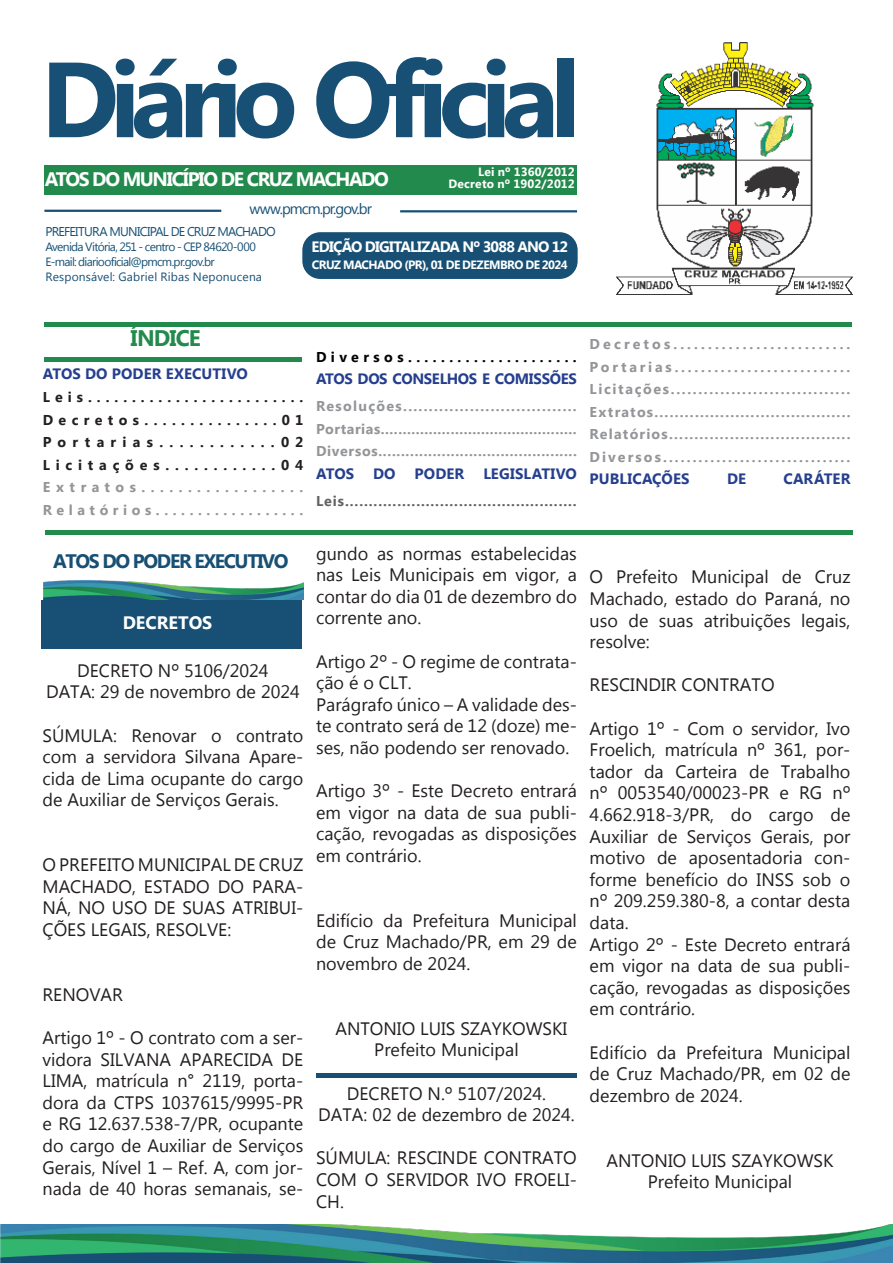
<style>
.page{position:relative;width:893px;height:1263px;background:#fff}
.page>*{position:absolute;margin:0;border:0;box-sizing:border-box;transform-origin:0 0}
.t1{font:700 106.5px "Myanmar Text";letter-spacing:-.085em;color:#175074}
.t2{font:700 22.5px "Myanmar Text";letter-spacing:-.04em;color:#228a4c}
.t3{font:700 19.5px "Myanmar Text";letter-spacing:-.075em;color:#fff}
.t4{font:700 19.5px "Myanmar Text";letter-spacing:-.07em;color:#175074}
.t5{font:18px/21.6px "Myanmar Text";color:#231f20;text-align:justify}
.t6{font:700 18px "Myanmar Text";color:#fff}
.t7{font:700 15px "Myanmar Text";color:#253f8e}
.t8{font:700 15px "Myanmar Text";letter-spacing:-.05em;color:#fff}
.t9{font:700 15px "Myanmar Text";letter-spacing:-.025em;color:#253f8e}
.t10{font:15px "Myanmar Text";letter-spacing:-.065em;color:#175074}
.t11{font:700 14.25px/22.5px "Myanmar Text";letter-spacing:.11em;color:#939598;text-align:justify}
.t12{font:700 14.25px "Myanmar Text";letter-spacing:.035em;color:#939598}
.t13{font:700 14.25px "Myanmar Text";color:#636366}
.t14{font:700 14.25px "Myanmar Text";letter-spacing:.405em;color:#231f20}
.t15{font:700 14.25px "Myanmar Text";letter-spacing:.05em;color:#939598}
.t16{font:700 14.25px "Myanmar Text";letter-spacing:.09em;color:#939598}
.t17{font:700 14.25px "Myanmar Text";letter-spacing:.19em;color:#939598}
.t18{font:700 14.25px "Myanmar Text";letter-spacing:.215em;color:#939598}
.t19{font:700 14.25px "Myanmar Text";letter-spacing:.31em;color:#000}
.t20{font:700 14.25px "Myanmar Text";letter-spacing:.32em;color:#939598}
.t21{font:700 14.25px "Myanmar Text";letter-spacing:.385em;color:#939598}
.t22{font:700 14.25px "Myanmar Text";letter-spacing:.375em;color:#231f20}
.t23{font:700 14.25px "Myanmar Text";letter-spacing:.44em;color:#231f20}
.t24{font:12.75px "Myanmar Text";letter-spacing:-.06em;color:#175074}
.t25{font:12px "Myanmar Text";letter-spacing:-.05em;color:#175074}
.t26{font:12px "Myanmar Text";letter-spacing:.015em;color:#175074}
.t27{font:700 12px "Myanmar Text";letter-spacing:-.035em;color:#fff}
.t28{font:700 12px "Myanmar Text";letter-spacing:.015em;color:#fff}
.t29{font:700 12px "Myanmar Text";letter-spacing:.005em;color:#fff}
</style>
<div class="page">
<img style="left:616px;top:42px;width:236px;height:252px">
<div style="left:44px;top:165px;width:533px;height:29px;background:#228a4c"></div>
<hr style="left:44px;top:210px;width:177px;height:2px;background:#175074">
<hr style="left:400px;top:210px;width:177px;height:2px;background:#175074">
<div style="left:302px;top:232px;width:276px;height:47px;background:#175074;border-radius:18px"></div>
<hr style="left:44px;top:322px;width:808px;height:4px;background:#228a4c">
<div style="left:45px;top:530px;width:808px;height:5px;background:#228a4c"></div>
<div style="left:44px;top:357px;width:258px;height:5px;background:#228a4c"></div>
<img style="left:0;top:1224px;width:893px;height:39px">
<img style="left:43px;top:580px;width:260px;height:20px">
<svg style="left:316px;top:1073px;width:261px;height:5px"></svg>
<div style="left:41px;top:600px;width:261px;height:48px;background:#175074"></div>
<p class="t1" style="left:41px;top:38px;width:541px">Diário Oficial</p>
<p class="t3" style="left:45px;top:168px;width:346px">ATOS DO MUNICÍPIO DE CRUZ MACHADO</p>
<p class="t29" style="left:478px;top:164px;width:98px">Lei nº 1360/2012</p>
<p class="t28" style="left:448px;top:176px;width:128px">Decreto nº 1902/2012</p>
<p class="t10" style="left:249px;top:200px;width:124px">www.pmcm.pr.gov.br</p>
<p class="t24" style="left:45px;top:224px;width:232px">PREFEITURA MUNICIPAL DE CRUZ MACHADO</p>
<p class="t25" style="left:45px;top:240px;width:212px">Avenida Vitória, 251 - centro - CEP 84620-000</p>
<p class="t25" style="left:45px;top:255px;width:171px">E-mail: diariooficial@pmcm.pr.gov.br</p>
<p class="t26" style="left:45px;top:270px;width:218px">Responsável: Gabriel Ribas Neponucena</p>
<p class="t8" style="left:311px;top:238px;width:258px">EDIÇÃO DIGITALIZADA Nº 3088 ANO 12</p>
<p class="t27" style="left:312px;top:258px;width:257px">CRUZ MACHADO (PR), 01 DE DEZEMBRO DE 2024</p>
<p class="t2" style="left:131px;top:325px;width:72px">ÍNDICE</p>
<p class="t7" style="left:43px;top:365px;width:207px">ATOS DO PODER EXECUTIVO</p>
<p class="t14" style="left:43px;top:389px;width:262px">Leis.........................</p>
<p class="t22" style="left:43px;top:411px;width:262px">Decretos...............01</p>
<p class="t23" style="left:43px;top:434px;width:262px">Portarias............02</p>
<p class="t14" style="left:43px;top:456px;width:262px">Licitações............04</p>
<p class="t21" style="left:43px;top:479px;width:262px">Extratos..................</p>
<p class="t20" style="left:43px;top:501px;width:262px">Relatórios..................</p>
<p class="t4" style="left:53px;top:549px;width:237px">ATOS DO PODER EXECUTIVO</p>
<p class="t6" style="left:123px;top:612px;width:91px">DECRETOS</p>
<p class="t5" style="left:77px;top:660px;width:193px">DECRETO Nº 5106/2024</p>
<p class="t5" style="left:46px;top:681px;width:255px">DATA: 29 de novembro de 2024</p>
<p class="t5" style="left:43px;top:724px;width:262px">SÚMULA: Renovar o contrato com a servidora Silvana Apare&shy;cida de Lima ocupante do cargo de Auxiliar de Serviços Gerais.</p>
<p class="t5" style="left:43px;top:854px;width:262px">O PREFEITO MUNICIPAL DE CRUZ MACHADO, ESTADO DO PARA-NÁ, NO USO DE SUAS ATRIBUI-ÇÕES LEGAIS, RESOLVE:</p>
<p class="t5" style="left:43px;top:984px;width:82px">RENOVAR</p>
<p class="t5" style="left:43px;top:1027px;width:262px">Artigo 1º - O contrato com a ser&shy;vidora SILVANA APARECIDA DE LIMA, matrícula n° 2119, porta&shy;dora da CTPS 1037615/9995-PR e RG 12.637.538-7/PR, ocupante do cargo de Auxiliar de Serviços Gerais, Nível 1 – Ref. A, com jor&shy;nada de 40 horas semanais, se-</p>
<p class="t19" style="left:316px;top:348px;width:262px">Diversos.....................</p>
<p class="t9" style="left:316px;top:370px;width:262px">ATOS DOS CONSELHOS E COMISSÕES</p>
<p class="t16" style="left:316px;top:398px;width:262px">Resoluções..................................</p>
<p class="t12" style="left:316px;top:420px;width:262px">Portarias.............................................</p>
<p class="t15" style="left:316px;top:443px;width:262px">Diversos............................................</p>
<p class="t7" style="left:316px;top:465px;width:40px">ATOS</p>
<p class="t7" style="left:373px;top:465px;width:24px">DO</p>
<p class="t7" style="left:415px;top:465px;width:51px">PODER</p>
<p class="t7" style="left:483px;top:465px;width:95px">LEGISLATIVO</p>
<p class="t13" style="left:316px;top:492px;width:262px">Leis.................................................</p>
<p class="t5" style="left:316px;top:543px;width:262px">gundo as normas estabelecidas nas Leis Municipais em vigor, a contar do dia 01 de dezembro do corrente ano.</p>
<p class="t5" style="left:316px;top:651px;width:262px">Artigo 2º - O regime de contrata&shy;ção é o CLT.</p>
<p class="t5" style="left:316px;top:694px;width:262px">Parágrafo único – A validade des&shy;te contrato será de 12 (doze) me&shy;ses, não podendo ser renovado.</p>
<p class="t5" style="left:316px;top:780px;width:262px">Artigo 3º - Este Decreto entrará em vigor na data de sua publi&shy;cação, revogadas as disposições em contrário.</p>
<p class="t5" style="left:316px;top:910px;width:262px">Edifício da Prefeitura Municipal de Cruz Machado/PR, em 29 de novembro de 2024.</p>
<p class="t5" style="left:335px;top:1018px;width:233px">ANTONIO LUIS SZAYKOWSKI</p>
<p class="t5" style="left:374px;top:1039px;width:146px">Prefeito Municipal</p>
<p class="t5" style="left:347px;top:1083px;width:201px">DECRETO N.º 5107/2024.</p>
<p class="t5" style="left:318px;top:1104px;width:258px">DATA: 02 de dezembro de 2024.</p>
<p class="t5" style="left:316px;top:1147px;width:262px">SÚMULA: RESCINDE CONTRATO COM O SERVIDOR IVO FROELI-CH.</p>
<p class="t18" style="left:590px;top:336px;width:262px">Decretos..........................</p>
<p class="t17" style="left:590px;top:359px;width:262px">Portarias...........................</p>
<p class="t11" style="left:590px;top:378px;width:262px">Licitações.................................</p>
<p class="t11" style="left:590px;top:401px;width:262px">Extratos.......................................<br>Relatórios....................................<br>Diversos................................</p>
<p class="t7" style="left:590px;top:470px;width:102px">PUBLICAÇÕES</p>
<p class="t7" style="left:727px;top:470px;width:21px">DE</p>
<p class="t7" style="left:783px;top:470px;width:69px">CARÁTER</p>
<p class="t5" style="left:590px;top:566px;width:262px">O Prefeito Municipal de Cruz Machado, estado do Paraná, no uso de suas atribuições legais, resolve:</p>
<p class="t5" style="left:590px;top:674px;width:186px">RESCINDIR CONTRATO</p>
<p class="t5" style="left:590px;top:717px;width:262px">Artigo 1º - Com o servidor, Ivo Froelich, matrícula nº 361, por&shy;tador da Carteira de Trabalho nº 0053540/00023-PR e RG nº 4.662.918-3/PR, do cargo de Auxiliar de Serviços Gerais, por motivo de aposentadoria con&shy;forme benefício do INSS sob o nº 209.259.380-8, a contar desta data.</p>
<p class="t5" style="left:590px;top:933px;width:262px">Artigo 2º - Este Decreto entrará em vigor na data de sua publi&shy;cação, revogadas as disposições em contrário.</p>
<p class="t5" style="left:590px;top:1041px;width:262px">Edifício da Prefeitura Municipal de Cruz Machado/PR, em 02 de dezembro de 2024.</p>
<p class="t5" style="left:606px;top:1149px;width:229px">ANTONIO LUIS SZAYKOWSK</p>
<p class="t5" style="left:648px;top:1171px;width:146px">Prefeito Municipal</p>
</div>
